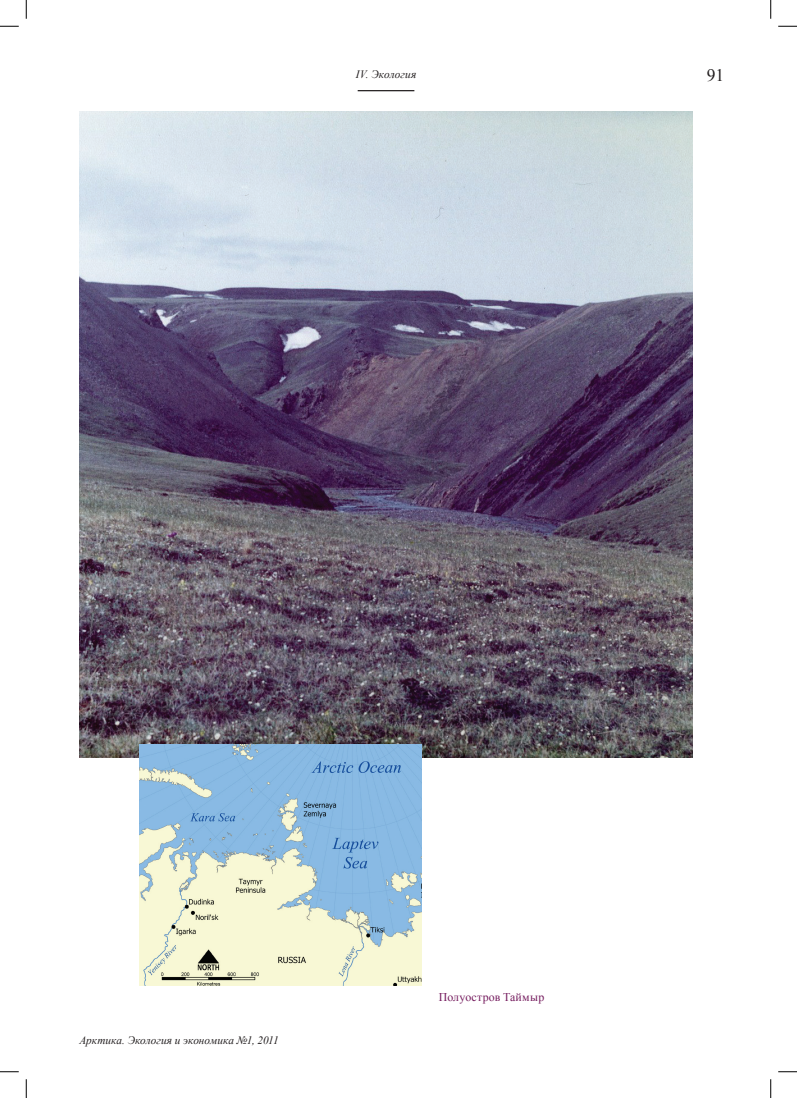
<style>
.page{position:relative;width:797px;height:1098px;background:#fff}
.page>*{position:absolute;margin:0;border:0;box-sizing:border-box;transform-origin:0 0}
.t1{font:17.5px "Times New Roman";color:#231f20}
.t2{font:11.88px "Times New Roman";letter-spacing:.015em;color:#761d5f}
.t3{font:italic 11.25px "Times New Roman";letter-spacing:.005em;color:#231f20}
</style>
<div class="page">
<hr style="left:358px;top:90px;width:56px;height:1px;background:#231f20">
<img style="left:79px;top:111px;width:613px;height:647px">
<img style="left:140px;top:744px;width:282px;height:241px">
<svg style="left:0;top:25px;width:19px;height:2px"></svg>
<svg style="left:778px;top:25px;width:19px;height:2px"></svg>
<svg style="left:0;top:1071px;width:19px;height:1px"></svg>
<svg style="left:778px;top:1071px;width:19px;height:1px"></svg>
<svg style="left:25px;top:0;width:2px;height:19px"></svg>
<svg style="left:25px;top:1079px;width:2px;height:19px"></svg>
<svg style="left:770px;top:0;width:1px;height:19px"></svg>
<svg style="left:770px;top:1079px;width:1px;height:19px"></svg>
<p class="t3" style="left:356px;top:67px;width:62px">IV. Экология</p>
<h1 class="t1" style="left:707px;top:63px;width:19px">91</h1>
<p class="t3" style="left:79px;top:1032px;width:201px">Арктика. Экология и экономика №1, 2011</p>
<p class="t2" style="left:439px;top:989px;width:107px">Полуостров Таймыр</p>
</div>
